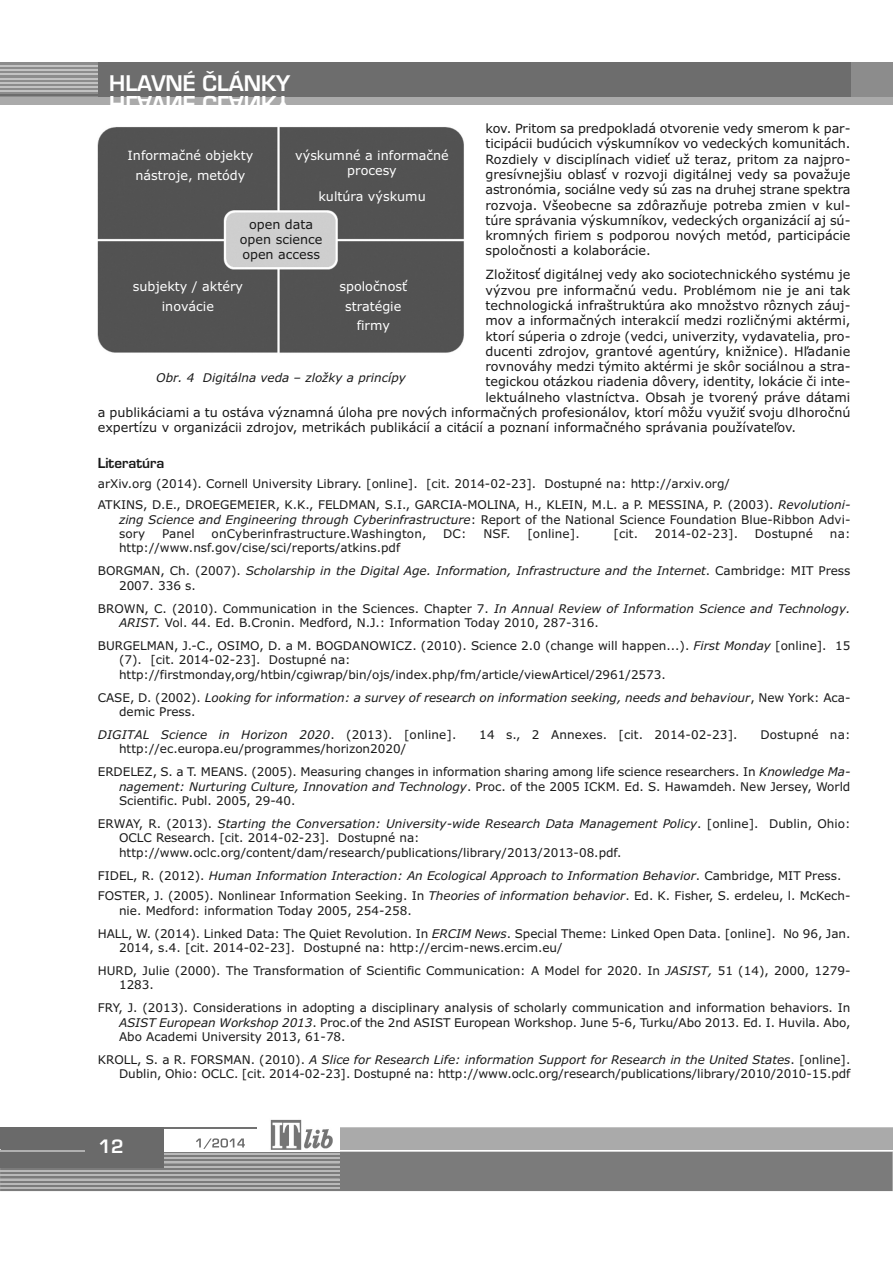
<style>
.page{position:relative;width:893px;height:1263px;background:#fff}
.page>*{position:absolute;margin:0;border:0;box-sizing:border-box;transform-origin:0 0}
.t1{font:21px "Euromode CE Bold";color:#fff}
.t2{font:18px "Euromode CE Bold";color:#fff}
.t3{font:13.5px "Euromode CE Bold";color:#191919}
.t4{font:12.75px/15.3px "Verdana";color:#191919;text-align:justify}
.t5{font:12.75px/19.5px "Verdana";color:#fff;text-align:center}
.t6{font:12px/14.4px "Verdana";color:#191919}
.t7{font:italic 12px/14.4px "Verdana";color:#191919}
.s1{font-style:italic}
.s2{font-style:normal}
</style>
<div class="page">
<div style="left:0;top:62px;width:893px;height:43px;background:#aaa"></div>
<div style="left:0;top:62px;width:893px;height:34px;background:#8c8c8c"></div>
<div style="left:98px;top:62px;width:752px;height:34px;background:#6d6d6d"></div>
<hr style="left:0;top:95px;width:98px;height:1px;background:#6d6d6d">
<hr style="left:0;top:91px;width:98px;height:1px;background:#c2c2c2">
<hr style="left:0;top:86px;width:98px;height:2px;background:#c2c2c2">
<hr style="left:0;top:82px;width:98px;height:2px;background:#c2c2c2">
<hr style="left:0;top:78px;width:98px;height:1px;background:#c2c2c2">
<hr style="left:0;top:74px;width:98px;height:1px;background:#c2c2c2">
<hr style="left:0;top:69px;width:98px;height:2px;background:#c2c2c2">
<hr style="left:0;top:65px;width:98px;height:2px;background:#c2c2c2">
<svg style="left:340px;top:1127px;width:553px;height:64px;fill:#aaa"></svg>
<hr style="left:0;top:1150px;width:893px;height:1px;background:#fff">
<hr style="left:164px;top:1127px;width:93px;height:2px;background:#717171">
<img style="left:270px;top:1119px;width:62px;height:19px">
<svg style="left:0;top:1138px;width:892px;height:53px"></svg>
<hr style="left:0;top:1187px;width:340px;height:2px;background:#b9b9b9">
<hr style="left:0;top:1183px;width:340px;height:1px;background:#b9b9b9">
<hr style="left:0;top:1179px;width:340px;height:1px;background:#b9b9b9">
<hr style="left:0;top:1174px;width:340px;height:2px;background:#b9b9b9">
<hr style="left:0;top:1170px;width:340px;height:2px;background:#b9b9b9">
<hr style="left:0;top:1166px;width:340px;height:1px;background:#b9b9b9">
<hr style="left:0;top:1162px;width:340px;height:1px;background:#b9b9b9">
<hr style="left:0;top:1157px;width:340px;height:2px;background:#b9b9b9">
<hr style="left:0;top:1153px;width:340px;height:2px;background:#b9b9b9">
<div style="left:0;top:1127px;width:164px;height:41px;background:#6a6a6a"></div>
<hr style="left:0;top:1150px;width:84px;height:1px;background:#b0b0b0">
<img style="left:98px;top:127px;width:366px;height:226px">
<h1 class="t1" style="left:109px;top:73px;width:182px">HHLLAAVVNNÉÉ ČČLLÁÁNNKKYY</h1>
<p class="t4" style="left:485px;top:121px;width:367px">kov. Pritom sa predpokladá otvorenie vedy smerom k par&shy;ticipácii budúcich výskumníkov vo vedeckých komunitách.<br>Rozdiely v disciplínach vidieť už teraz, pritom za najpro&shy;gresívnejšiu oblasť v rozvoji digitálnej vedy sa považuje astronómia, sociálne vedy sú zas na druhej strane spektra rozvoja. Všeobecne sa zdôrazňuje potreba zmien v kul&shy;túre správania výskumníkov, vedeckých organizácií aj sú&shy;kromných firiem s podporou nových metód, participácie spoločnosti a kolaborácie.</p>
<p class="t4" style="left:485px;top:267px;width:367px">Zložitosť digitálnej vedy ako sociotechnického systému je</p>
<p class="t4" style="left:485px;top:283px;width:367px">výzvou pre informačnú vedu. Problémom nie je ani tak</p>
<p class="t4" style="left:485px;top:298px;width:367px">technologická infraštruktúra ako množstvo rôznych záuj-</p>
<p class="t4" style="left:485px;top:313px;width:367px">mov a informačných interakcií medzi rozličnými aktérmi,</p>
<p class="t4" style="left:485px;top:328px;width:367px">ktorí súperia o zdroje (vedci, univerzity, vydavatelia, pro-</p>
<p class="t4" style="left:485px;top:344px;width:367px">ducenti zdrojov, grantové agentúry, knižnice). Hľadanie</p>
<p class="t4" style="left:485px;top:359px;width:367px">rovnováhy medzi týmito aktérmi je skôr sociálnou a stra-</p>
<p class="t4" style="left:485px;top:374px;width:366px">tegickou otázkou riadenia dôvery, identity, lokácie či inte-</p>
<p class="t4" style="left:485px;top:390px;width:367px">lektuálneho vlastníctva. Obsah je tvorený práve dátami</p>
<p class="t4" style="left:98px;top:405px;width:754px">a publikáciami a tu ostáva významná úloha pre nových informačných profesionálov, ktorí môžu využiť svoju dlhoročnú</p>
<p class="t4" style="left:98px;top:420px;width:700px">expertízu v organizácii zdrojov, metrikách publikácií a citácií a poznaní informačného správania používateľov.</p>
<p class="t3" style="left:98px;top:455px;width:68px">Literatúra</p>
<p class="t6" style="left:98px;top:474px;width:754px;line-height:20.9px">arXiv.org (2014). Cornell University Library. [online]. [cit. 2014-02-23]. Dostupné na: http://arxiv.org/<br>ATKINS, D.E., DROEGEMEIER, K.K., FELDMAN, S.I., GARCIA-MOLINA, H., KLEIN, M.L. a P. MESSINA, P. (2003). <span class="s1">Revolutioni-</span></p>
<p class="t6" style="left:119px;top:512px;width:733px"><span class="s1">zing Science and Engineering through Cyberinfrastructure</span>: Report of the National Science Foundation Blue-Ribbon Advi&shy;sory</p>
<p class="t5" style="left:295px;top:148px;width:155px;line-height:15.3px">výskumné a informačné procesy</p>
<p class="t5" style="left:318px;top:187px;width:109px">kultúra výskumu</p>
<p class="t5" style="left:128px;top:146px;width:127px">Informačné objekty nástroje, metódy</p>
<p class="t4" style="left:240px;top:217px;width:84px;text-align:center">open data open science open access</p>
<p class="t5" style="left:133px;top:277px;width:112px">subjekty / aktéry inovácie</p>
<p class="t5" style="left:339px;top:277px;width:69px">spoločnosť stratégie firmy</p>
<p class="t7" style="left:156px;top:371px;width:251px">Obr. 4 Digitálna veda – zložky a princípy</p>
<p class="t6" style="left:162px;top:527px;width:34px">Panel</p>
<p class="t6" style="left:212px;top:527px;width:216px">onCyberinfrastructure.Washington,</p>
<p class="t6" style="left:443px;top:527px;width:25px">DC:</p>
<p class="t6" style="left:483px;top:527px;width:29px">NSF.</p>
<p class="t6" style="left:527px;top:527px;width:54px">[online].</p>
<p class="t6" style="left:613px;top:527px;width:26px">[cit.</p>
<p class="t6" style="left:655px;top:527px;width:85px">2014-02-23].</p>
<p class="t6" style="left:755px;top:527px;width:60px">Dostupné</p>
<p class="t6" style="left:830px;top:527px;width:22px">na:</p>
<p class="t6" style="left:98px;top:537px;width:754px;line-height:23px;text-indent:21px">http://www.nsf.gov/cise/sci/reports/atkins.pdf<br>BORGMAN, Ch. (2007). <span class="s1">Scholarship in the Digital Age. Information, Infrastructure and the Internet</span>. Cambridge: MIT Press</p>
<p class="t6" style="left:98px;top:574px;width:754px;line-height:23px;text-indent:21px">2007. 336 s.<br>BROWN, C. (2010). Communication in the Sciences. Chapter 7. <span class="s1">In Annual Review of Information Science and Technology.</span></p>
<p class="t6" style="left:98px;top:611px;width:754px;line-height:23px;text-indent:21px"><span class="s1">ARIST.</span> Vol. 44. Ed. B.Cronin. Medford, N.J.: Information Today 2010, 287-316.<br>BURGELMAN, J.-C., OSIMO, D. a M. BOGDANOWICZ. (2010). Science 2.0 (change will happen...). <span class="s1">First Monday</span> [online]. 15</p>
<p class="t6" style="left:119px;top:653px;width:548px">(7). [cit. 2014-02-23]. Dostupné na: http://firstmonday,org/htbin/cgiwrap/bin/ojs/index.php/fm/article/viewArticel/2961/2573.</p>
<p class="t7" style="left:119px;top:690px;width:733px;text-indent:-21px"><span class="s2">CASE, D. (2002).</span> Looking for information: a survey of research on information seeking, needs and behaviour<span class="s2">, New York: Aca&shy;demic Press.</span></p>
<p class="t7" style="left:98px;top:727px;width:360px">DIGITAL Science in Horizon 2020<span class="s2">. (2013). [online].</span></p>
<p class="t6" style="left:479px;top:727px;width:260px">14 s., 2 Annexes. [cit. 2014-02-23].</p>
<p class="t6" style="left:760px;top:727px;width:92px">Dostupné na:</p>
<p class="t6" style="left:98px;top:738px;width:754px;line-height:23px;text-indent:21px">http://ec.europa.eu/programmes/horizon2020/<br>ERDELEZ, S. a T. MEANS. (2005). Measuring changes in information sharing among life science researchers. In <span class="s1">Knowledge Ma-</span></p>
<p class="t6" style="left:119px;top:779px;width:733px"><span class="s1">nagement: Nurturing Culture, Innovation and Technology</span>. Proc. of the 2005 ICKM. Ed. S. Hawamdeh. New Jersey, World<br>Scientific. Publ. 2005, 29-40.</p>
<p class="t6" style="left:119px;top:816px;width:733px;text-indent:-21px">ERWAY, R. (2013). <span class="s1">Starting the Conversation: University-wide Research Data Management Policy</span>. [online]. Dublin, Ohio:<br>OCLC Research. [cit. 2014-02-23]. Dostupné na: http://www.oclc.org/content/dam/research/publications/library/2013/2013-08.pdf.</p>
<p class="t6" style="left:98px;top:865px;width:754px;line-height:20.9px">FIDEL, R. (2012). <span class="s1">Human Information Interaction: An Ecological Approach to Information Behavior</span>. Cambridge, MIT Press.<br>FOSTER, J. (2005). Nonlinear Information Seeking. In <span class="s1">Theories of information behavior</span>. Ed. K. Fisher, S. erdeleu, l. McKech-</p>
<p class="t6" style="left:98px;top:899px;width:754px;line-height:23px;text-indent:21px">nie. Medford: information Today 2005, 254-258.<br>HALL, W. (2014). Linked Data: The Quiet Revolution. In <span class="s1">ERCIM News</span>. Special Theme: Linked Open Data. [online]. No 96, Jan.</p>
<p class="t6" style="left:98px;top:936px;width:754px;line-height:23px;text-indent:21px">2014, s.4. [cit. 2014-02-23]. Dostupné na: http://ercim-news.ercim.eu/<br>HURD, Julie (2000). The Transformation of Scientific Communication: A Model for 2020. In <span class="s1">JASIST,</span> 51 (14), 2000, 1279-</p>
<p class="t6" style="left:98px;top:974px;width:754px;line-height:23px;text-indent:21px">1283.<br>FRY, J. (2013). Considerations in adopting a disciplinary analysis of scholarly communication and information behaviors. In</p>
<p class="t6" style="left:119px;top:1015px;width:733px"><span class="s1">ASIST European Workshop 2013</span>. Proc.of the 2nd ASIST European Workshop. June 5-6, Turku/Abo 2013. Ed. I. Huvila. Abo,<br>Abo Academi University 2013, 61-78.</p>
<p class="t6" style="left:98px;top:1053px;width:754px;text-align:right">KROLL, S. a R. FORSMAN. (2010). <span class="s1">A Slice for Research Life: information Support for Research in the United States</span>. [online].<br>Dublin, Ohio: OCLC. [cit. 2014-02-23]. Dostupné na: http://www.oclc.org/research/publications/library/2010/2010-15.pdf</p>
<h2 class="t2" style="left:98px;top:1135px;width:27px">12</h2>
</div>
